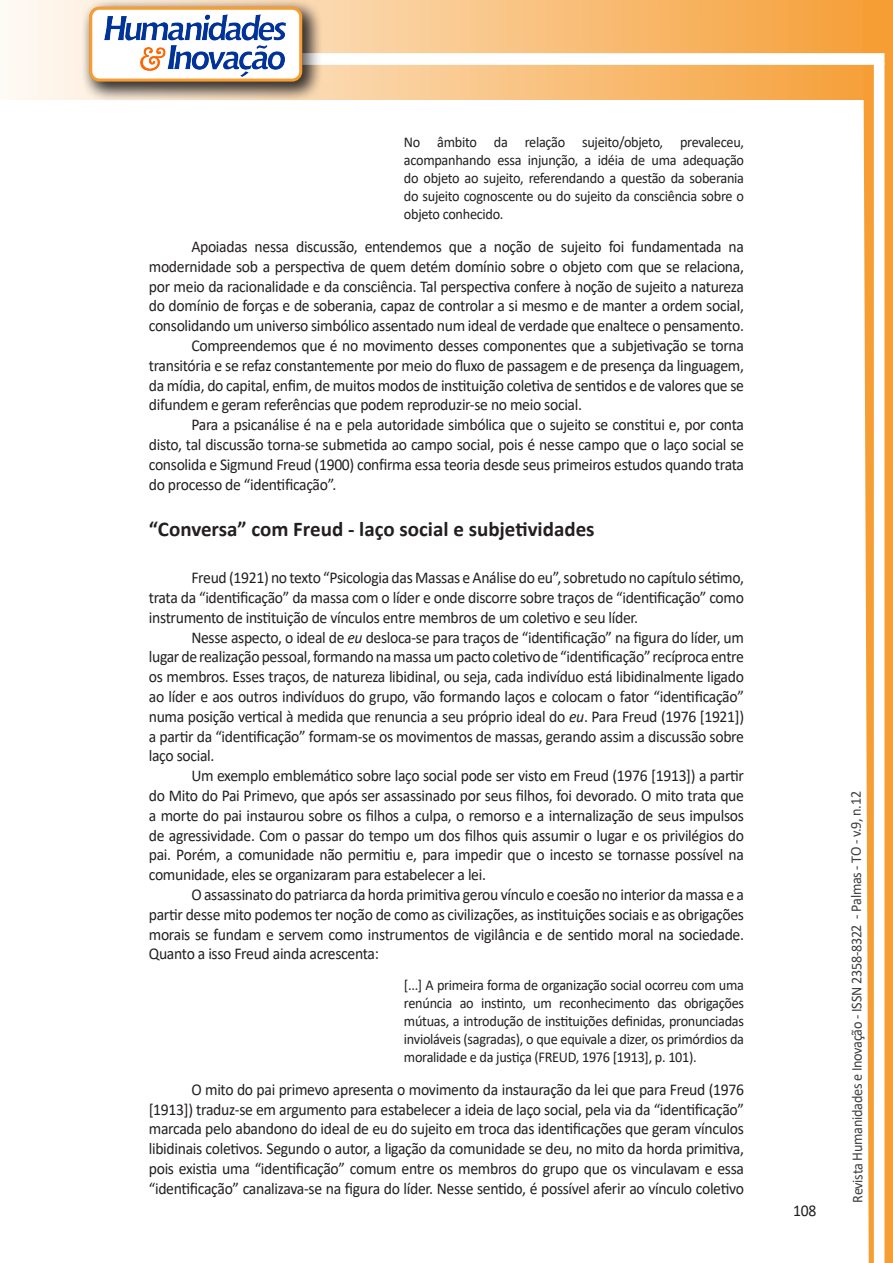
<style>
.page{position:relative;width:893px;height:1263px;background:#fff}
.page>*{position:absolute;margin:0;border:0;box-sizing:border-box;transform-origin:0 0}
.Titulo_2{font:700 21px "Calibri";color:#231f20}
.texto{font:16.5px/19.8px "Calibri";letter-spacing:-.02em;color:#231f20;text-align:justify;scale:.95 1}
.citacao{font:15px/18px "Calibri";letter-spacing:-.02em;color:#231f20;text-align:justify;scale:.95 1}
.t1{font:15px "Calibri";letter-spacing:-.025em;color:#3e3e3f;scale:.95 1}
.s1{font-style:italic}
</style>
<div class="page">
<svg style="left:5px;top:0;width:858px;height:100px;background:#f9c484"></svg>
<div style="left:302px;top:53px;width:582px;height:12px;background:#fff;border:2px solid #fff"></div>
<svg style="left:863px;top:0;width:30px;height:1263px"></svg>
<div style="left:81px;top:0;width:241px;height:102px;background:#231f20;opacity:.75"></div>
<div style="left:91px;top:8px;width:210px;height:72px;background:#fff;border-radius:9px"></div>
<img style="left:104px;top:14px;width:181px;height:62px">
<div style="left:89px;top:7px;width:213px;height:75px;border:3px solid #f69e34;border-radius:9px"></div>
<p class="citacao" style="left:404px;top:133px;width:359px">No âmbito da relação sujeito/objeto, prevaleceu, acompanhando essa injunção, a idéia de uma adequação do objeto ao sujeito, referendando a questão da soberania do sujeito cognoscente ou do sujeito da consciência sobre o objeto conhecido.</p>
<p class="texto" style="left:149px;top:236px;width:628px;text-indent:43px">Apoiadas nessa discussão, entendemos que a noção de sujeito foi fundamentada na modernidade sob a perspectiva de quem detém domínio sobre o objeto com que se relaciona, por meio da racionalidade e da consciência. Tal perspectiva confere à noção de sujeito a natureza do domínio de forças e de soberania, capaz de controlar a si mesmo e de manter a ordem social, consolidando um universo simbólico assentado num ideal de verdade que enaltece o pensamento.</p>
<p class="texto" style="left:149px;top:335px;width:628px;text-indent:43px">Compreendemos que é no movimento desses componentes que a subjetivação se torna transitória e se refaz constantemente por meio do fluxo de passagem e de presença da linguagem, da mídia, do capital, enfim, de muitos modos de instituição coletiva de sentidos e de valores que se difundem e geram referências que podem reproduzir-se no meio social.</p>
<p class="texto" style="left:149px;top:414px;width:628px;text-indent:43px">Para a psicanálise é na e pela autoridade simbólica que o sujeito se constitui e, por conta disto, tal discussão torna-se submetida ao campo social, pois é nesse campo que o laço social se consolida e Sigmund Freud (1900) confirma essa teoria desde seus primeiros estudos quando trata do processo de “identificação”.</p>
<p class="Titulo_2" style="left:149px;top:514px;width:447px">“Conversa” com Freud - laço social e subjetividades</p>
<p class="texto" style="left:149px;top:567px;width:628px;text-indent:43px">Freud (1921) no texto “Psicologia das Massas e Análise do eu”, sobretudo no capítulo sétimo, trata da “identificação” da massa com o líder e onde discorre sobre traços de “identificação” como instrumento de instituição de vínculos entre membros de um coletivo e seu líder.</p>
<p class="texto" style="left:149px;top:627px;width:628px;text-indent:43px">Nesse aspecto, o ideal de <span class="s1">eu</span> desloca-se para traços de “identificação” na figura do líder, um lugar de realização pessoal, formando na massa um pacto coletivo de “identificação” recíproca entre os membros. Esses traços, de natureza libidinal, ou seja, cada indivíduo está libidinalmente ligado ao líder e aos outros indivíduos do grupo, vão formando laços e colocam o fator “identificação” numa posição vertical à medida que renuncia a seu próprio ideal do <span class="s1">eu</span>. Para Freud (1976 [1921]) a partir da “identificação” formam-se os movimentos de massas, gerando assim a discussão sobre laço social.</p>
<p class="texto" style="left:149px;top:765px;width:628px;text-indent:43px">Um exemplo emblemático sobre laço social pode ser visto em Freud (1976 [1913]) a partir do Mito do Pai Primevo, que após ser assassinado por seus filhos, foi devorado. O mito trata que a morte do pai instaurou sobre os filhos a culpa, o remorso e a internalização de seus impulsos de agressividade. Com o passar do tempo um dos filhos quis assumir o lugar e os privilégios do pai. Porém, a comunidade não permitiu e, para impedir que o incesto se tornasse possível na comunidade, eles se organizaram para estabelecer a lei.</p>
<p class="texto" style="left:149px;top:884px;width:628px;text-indent:43px">O assassinato do patriarca da horda primitiva gerou vínculo e coesão no interior da massa e a partir desse mito podemos ter noção de como as civilizações, as instituições sociais e as obrigações morais se fundam e servem como instrumentos de vigilância e de sentido moral na sociedade.<br>Quanto a isso Freud ainda acrescenta:</p>
<p class="citacao" style="left:404px;top:976px;width:360px">[...] A primeira forma de organização social ocorreu com uma renúncia ao instinto, um reconhecimento das obrigações mútuas, a introdução de instituições definidas, pronunciadas invioláveis (sagradas), o que equivale a dizer, os primórdios da moralidade e da justiça (FREUD, 1976 [1913], p. 101).</p>
<p class="texto" style="left:149px;top:1079px;width:628px;text-indent:43px">O mito do pai primevo apresenta o movimento da instauração da lei que para Freud (1976 [1913]) traduz-se em argumento para estabelecer a ideia de laço social, pela via da “identificação” marcada pelo abandono do ideal de eu do sujeito em troca das identificações que geram vínculos libidinais coletivos. Segundo o autor, a ligação da comunidade se deu, no mito da horda primitiva, pois existia uma “identificação” comum entre os membros do grupo que os vinculavam e essa “identificação” canalizava-se na figura do líder. Nesse sentido, é possível aferir ao vínculo coletivo</p>
<p class="texto" style="left:793px;top:1200px;width:26px">108</p>
<p class="t1" style="left:846px;top:1203px;width:435px;rotate:-90deg">Revista Humanidades e Inovação - ISSN 2358-8322 - Palmas - TO - v.9, n.12</p>
</div>
